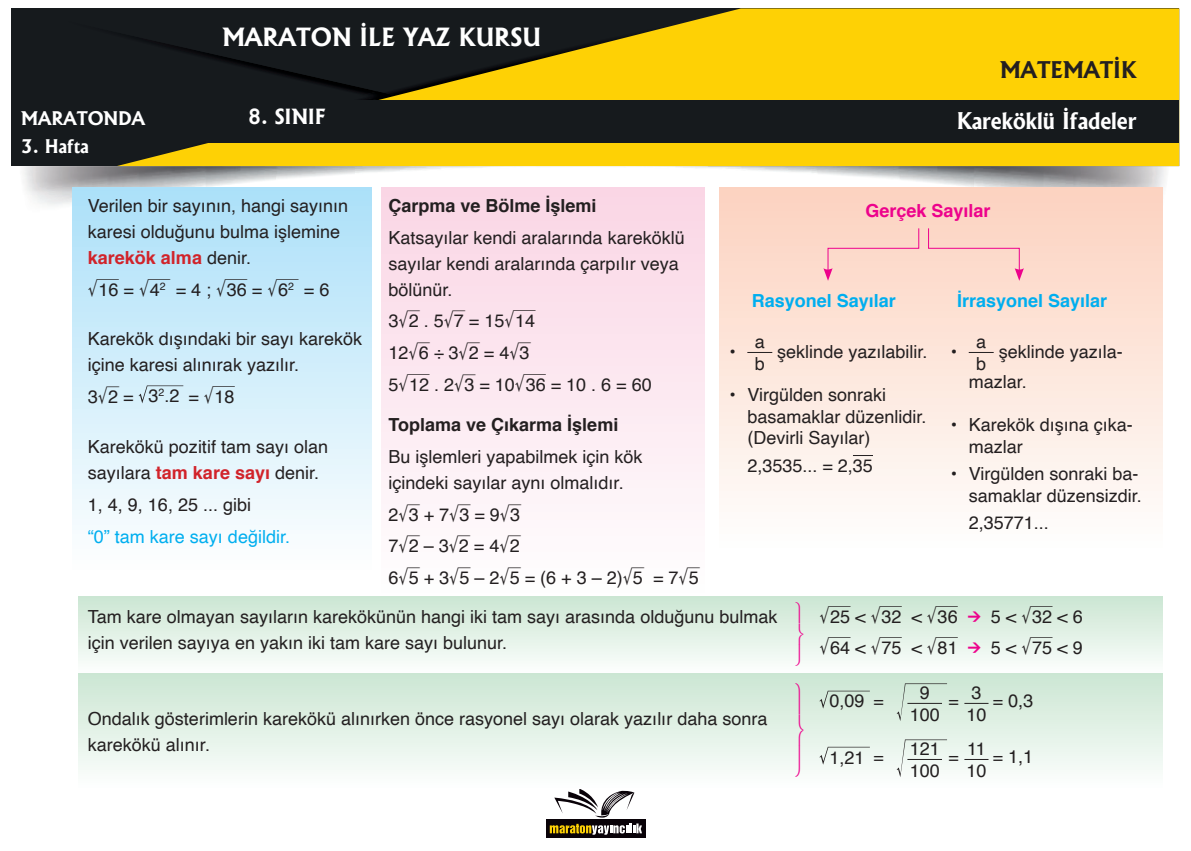
<style>
.page{position:relative;width:1191px;height:851px;background:#fff}
.page>*{position:absolute;margin:0;border:0;box-sizing:border-box;transform-origin:0 0}
.t1{font:700 24px "Albertus";color:#fff}
.t2{font:700 22px "Albertus";color:#fff}
.t3{font:700 22px "Albertus";color:#231f20}
.t4{font:700 20px "Albertus";color:#fff}
.konu_anlatim{font:18px/26px "Helvetica";color:#231f20}
.konu_anlatim-2{font:700 18px "Helvetica";color:#231f20}
.konu_anlatim-3{font:700 18px "Helvetica";color:#00aeef}
.konu_anlatim-4{font:18px "Helveticaaci";color:#231f20}
.konu_anlatim-5{font:18px "Helvetica";color:#00aeef}
.t5{font:700 18px "Albertus";color:#fff}
.konu_anlatim-6{font:700 18px "Helvetica";color:#ed028c}
.t6{font:18px "MT Extra";color:#ed028c;scale:1.18 1}
.t7{font:18px "MT Extra";color:#ed028c;scale:1.73 1}
.s1{font-weight:700;color:#d1232a}
.s2{font-family:"Helveticaaci"}
.s3{font-family:"Helvetica"}
.s4{font-family:"PF Din Display Pro";color:#ed028c}
</style>
<div class="page">
<img style="left:23px;top:166px;width:1146px;height:50px">
<img style="left:513px;top:166px;width:130px;height:1px">
<div style="left:12px;top:9px;width:105px;height:157px;background:#161a1d"></div>
<svg style="left:117px;top:9px;width:1062px;height:157px;background:#a98e0d"></svg>
<div style="left:206px;top:100px;width:973px;height:43px;background:#161a1d"></div>
<div style="left:546px;top:819px;width:99px;height:18px;background:#090208"></div>
<svg style="left:554px;top:789px;width:80px;height:28px"></svg>
<svg style="left:550px;top:823px;width:92px;height:11px"></svg>
<div style="left:72px;top:187px;width:299px;height:386px;background:linear-gradient(to bottom,#abe0f9,#fefefe)"></div>
<div style="left:382px;top:187px;width:322px;height:409px;background:linear-gradient(to bottom,#fad5e4,#fefefe)"></div>
<div style="left:719px;top:187px;width:443px;height:364px;background:linear-gradient(to bottom,#fcd1be,#fefefd)"></div>
<div style="left:79px;top:596px;width:1083px;height:77px;background:linear-gradient(to bottom,#cbe6d2,#fcfefd)"></div>
<div style="left:79px;top:673px;width:1083px;height:115px;background:linear-gradient(to bottom,#cbe6d2,#fdfefd)"></div>
<svg style="left:139px;top:385px;width:44px;height:18px"></svg>
<svg style="left:819px;top:690px;width:51px;height:18px"></svg>
<svg style="left:964px;top:703px;width:24px;height:1px"></svg>
<svg style="left:896px;top:683px;width:51px;height:38px;background:#cfe2d4"></svg>
<svg style="left:819px;top:746px;width:51px;height:18px"></svg>
<svg style="left:964px;top:759px;width:24px;height:1px"></svg>
<svg style="left:896px;top:739px;width:51px;height:38px"></svg>
<div style="left:823px;top:227px;width:96px;height:54px;background:#fcd9ca"></div>
<div style="left:927px;top:227px;width:97px;height:54px;background:#fcd9ca"></div>
<svg style="left:747px;top:352px;width:25px;height:1px"></svg>
<svg style="left:853px;top:455px;width:20px;height:1px"></svg>
<svg style="left:968px;top:352px;width:25px;height:1px"></svg>
<p class="t5" style="left:21px;top:107px;width:125px">MARATONDA</p>
<p class="t5" style="left:21px;top:135px;width:69px">3. Hafta</p>
<h1 class="t1" style="left:222px;top:23px;width:320px">MARATON İLE YAZ KURSU</h1>
<p class="t4" style="left:248px;top:105px;width:79px">8. SINIF</p>
<p class="konu_anlatim" style="left:88px;top:193px;width:262px">Verilen bir sayının, hangi sayının karesi olduğunu bulma işlemine <span class="s1">karekök alma</span> denir.</p>
<p class="konu_anlatim" style="left:88px;top:277px;width:243px"><span class="s2">æ</span>1 6 = <span class="s2">æ</span>4 <sup>2</sup> = 4 ; <span class="s2">æ</span>3 6 = <span class="s2">æ</span>6 <sup>2</sup> = 6</p>
<p class="konu_anlatim" style="left:88px;top:326px;width:276px">Karekök dışındaki bir sayı karekök içine karesi alınırak yazılır.</p>
<p class="konu_anlatim-4" style="left:88px;top:385px;width:47px">3 §<span class="s3">2 =</span></p>
<p class="konu_anlatim" style="left:149px;top:383px;width:32px">3<sup>2</sup>.2</p>
<p class="konu_anlatim" style="left:188px;top:383px;width:48px">= <span class="s2">æ</span>1 8</p>
<p class="konu_anlatim" style="left:88px;top:434px;width:242px">Karekökü pozitif tam sayı olan sayılara <span class="s1">tam kare sayı</span> denir.</p>
<p class="konu_anlatim" style="left:88px;top:492px;width:165px">1, 4, 9, 16, 25 ... gibi</p>
<p class="konu_anlatim-5" style="left:88px;top:522px;width:204px">“0” tam kare sayı değildir.</p>
<p class="konu_anlatim-2" style="left:388px;top:191px;width:210px">Çarpma ve Bölme İşlemi</p>
<p class="konu_anlatim" style="left:388px;top:225px;width:298px">Katsayılar kendi aralarında kareköklü sayılar kendi aralarında çarpılır veya bölünür.</p>
<p class="konu_anlatim" style="left:388px;top:308px;width:149px"><span class="s2">3§</span>2 . <span class="s2">5§</span>7 = 15<span class="s2">æ</span>14</p>
<p class="konu_anlatim-4" style="left:388px;top:342px;width:144px">12§<span class="s3">6 ÷</span> 3§<span class="s3">2 = 4</span>§<span class="s3">3</span></p>
<p class="konu_anlatim" style="left:388px;top:372px;width:265px">5<span class="s2">æ</span>12 . <span class="s2">2§</span>3 = 10<span class="s2">æ</span>36 = 10 . 6 = 60</p>
<p class="konu_anlatim-2" style="left:388px;top:410px;width:231px">Toplama ve Çıkarma İşlemi</p>
<p class="konu_anlatim" style="left:388px;top:444px;width:256px">Bu işlemleri yapabilmek için kök içindeki sayılar aynı olmalıdır.</p>
<p class="konu_anlatim" style="left:388px;top:502px;width:134px"><span class="s2">2 §</span>3 + <span class="s2">7 §</span>3 = 9 <span class="s2">§</span>3</p>
<p class="konu_anlatim" style="left:388px;top:533px;width:134px"><span class="s2">7 §</span>2 – <span class="s2">3 §</span>2 = 4 <span class="s2">§</span>2</p>
<p class="konu_anlatim" style="left:388px;top:565px;width:313px">6<span class="s2">§</span>5 + <span class="s2">3§</span>5 – 2<span class="s2">§</span>5 = (6 + 3 – 2)<span class="s2">§</span>5 = 7<span class="s2">§</span>5</p>
<p class="t3" style="left:1000px;top:57px;width:138px">MATEMATİK</p>
<p class="t2" style="left:956px;top:107px;width:181px">Kareköklü İfadeler</p>
<p class="konu_anlatim-6" style="left:865px;top:196px;width:127px">Gerçek Sayılar</p>
<p class="konu_anlatim-3" style="left:751px;top:286px;width:146px">Rasyonel Sayılar</p>
<p class="konu_anlatim-3" style="left:957px;top:286px;width:152px">İrrasyonel Sayılar</p>
<p class="konu_anlatim" style="left:755px;top:329px;width:12px">a</p>
<p class="konu_anlatim" style="left:755px;top:351px;width:12px">b</p>
<p class="konu_anlatim" style="left:777px;top:339px;width:152px">şeklinde yazılabilir.</p>
<p class="konu_anlatim" style="left:747px;top:384px;width:181px;line-height:21.6px;text-indent:-18px">• Virgülden sonraki basamaklar düzenlidir. (Devirli Sayılar)</p>
<p class="konu_anlatim" style="left:747px;top:452px;width:127px">2,3535... = 2,35</p>
<p class="konu_anlatim" style="left:729px;top:339px;width:8px">•</p>
<p class="konu_anlatim" style="left:976px;top:329px;width:12px">a</p>
<p class="konu_anlatim" style="left:976px;top:351px;width:12px">b</p>
<p class="konu_anlatim" style="left:968px;top:337px;width:156px;line-height:30px;text-indent:30px">şeklinde yazıla&shy;mazlar.</p>
<p class="konu_anlatim" style="left:968px;top:414px;width:166px;line-height:21.6px;text-indent:-18px">• Karekök dışına çıka&shy;mazlar</p>
<p class="konu_anlatim" style="left:950px;top:463px;width:193px;line-height:21.6px;text-align:right">• Virgülden sonraki ba&shy;samaklar düzensizdir.</p>
<p class="konu_anlatim" style="left:968px;top:510px;width:82px">2,35771...</p>
<p class="konu_anlatim" style="left:950px;top:339px;width:8px">•</p>
<p class="t6" style="left:783px;top:665px;width:56px;rotate:-90deg">123</p>
<p class="konu_anlatim" style="left:88px;top:603px;width:691px">Tam kare olmayan sayıların karekökünün hangi iki tam sayı arasında olduğunu bulmak için verilen sayıya en yakın iki tam kare sayı bulunur.</p>
<p class="konu_anlatim" style="left:819px;top:603px;width:265px"><span class="s2">æ</span>2 5 &lt; <span class="s2">æ</span>3 2 &lt; <span class="s2">æ</span>3 6 <span class="s4">➔</span> 5 &lt; <span class="s2">æ</span>3 2 &lt; 6</p>
<p class="konu_anlatim" style="left:819px;top:635px;width:265px"><span class="s2">æ</span>6 4 &lt; <span class="s2">æ</span>7 5 &lt; <span class="s2">æ</span>8 1 <span class="s4">➔</span> 5 &lt; <span class="s2">æ</span>7 5 &lt; 9</p>
<p class="konu_anlatim" style="left:88px;top:705px;width:681px">Ondalık gösterimlerin karekökü alınırken önce rasyonel sayı olarak yazılır daha sonra karekökü alınır.</p>
<p class="t7" style="left:783px;top:777px;width:56px;rotate:-90deg">123</p>
<p class="konu_anlatim" style="left:971px;top:680px;width:12px">3</p>
<p class="konu_anlatim" style="left:966px;top:702px;width:22px">10</p>
<p class="konu_anlatim" style="left:919px;top:680px;width:12px">9</p>
<p class="konu_anlatim" style="left:909px;top:702px;width:32px">100</p>
<p class="konu_anlatim" style="left:829px;top:688px;width:37px">0,09</p>
<p class="konu_anlatim-4" style="left:873px;top:690px;width:12px">=</p>
<p class="konu_anlatim-4" style="left:948px;top:690px;width:12px">=</p>
<p class="konu_anlatim-4" style="left:992px;top:690px;width:42px">= 0,3</p>
<p class="konu_anlatim" style="left:909px;top:736px;width:32px">121</p>
<p class="konu_anlatim" style="left:909px;top:758px;width:32px">100</p>
<p class="konu_anlatim" style="left:967px;top:736px;width:20px">11</p>
<p class="konu_anlatim" style="left:829px;top:744px;width:37px">1,21</p>
<p class="konu_anlatim-4" style="left:873px;top:746px;width:12px">=</p>
<p class="konu_anlatim-4" style="left:948px;top:746px;width:12px">=</p>
<p class="konu_anlatim-4" style="left:992px;top:746px;width:42px">= 1,1</p>
<p class="konu_anlatim" style="left:966px;top:758px;width:22px">10</p>
</div>
